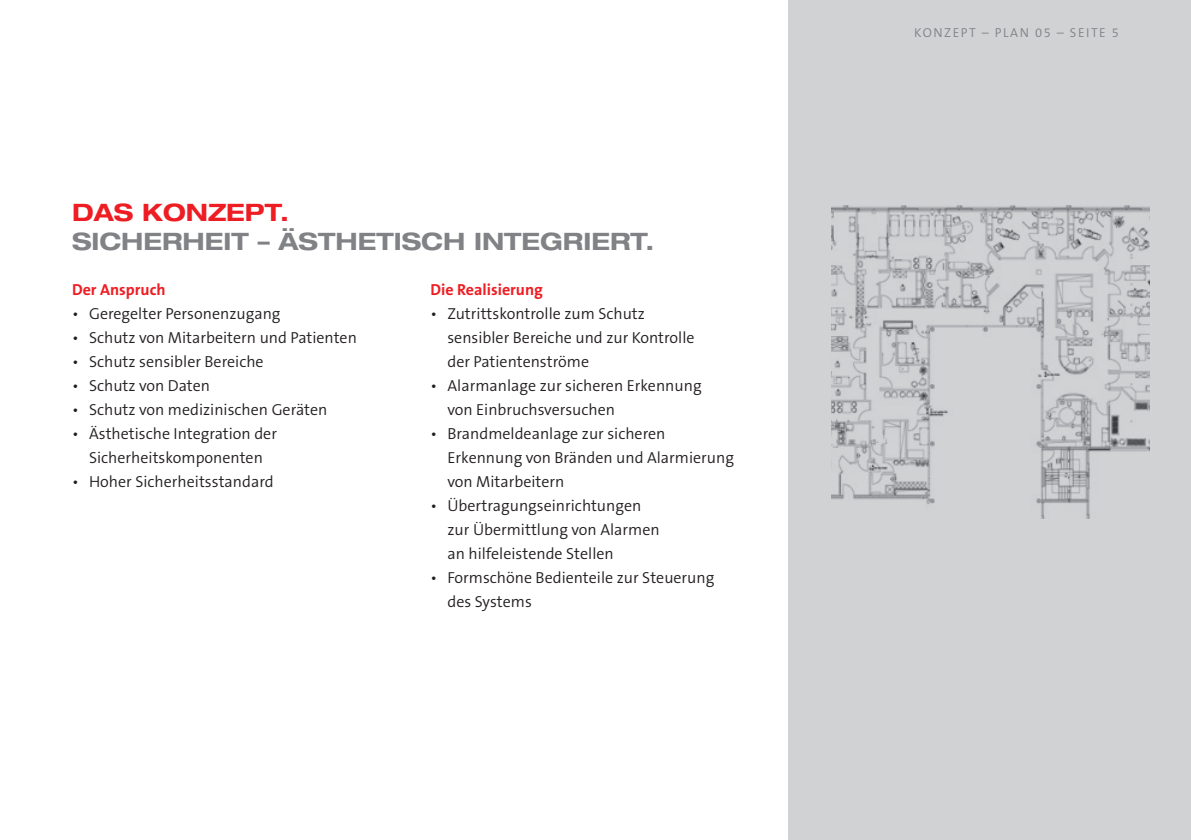
<style>
.page{position:relative;width:1191px;height:840px;background:#fff}
.page>*{position:absolute;margin:0;border:0;box-sizing:border-box;transform-origin:0 0}
.Headline{font:700 expanded 24px "Helvetica Neue LT Pro";color:#808285}
.Headline-2{font:700 expanded 24px "Helvetica Neue LT Pro";color:#ee1d23}
.Copy{font:300 16px/24px "The Sans B4";color:#231f20}
.Copy-2{font:700 16px "The Sans B7";color:#ee1d23}
.Copy-3{font:300 13px "The Sans B4";letter-spacing:.12em;color:#808285}
</style>
<div class="page">
<div style="left:789px;top:0;width:402px;height:839px;background:#d1d2d4"></div>
<img style="left:831px;top:205px;width:319px;height:313px">
<p class="Headline-2" style="left:72px;top:198px;width:218px">DAS KONZEPT.</p>
<p class="Headline" style="left:72px;top:226px;width:584px">SICHERHEIT – ÄSTHETISCH INTEGRIERT.</p>
<p class="Copy-2" style="left:72px;top:281px;width:95px">Der Anspruch</p>
<p class="Copy" style="left:72px;top:302px;width:210px">• Geregelter Personenzugang</p>
<p class="Copy" style="left:72px;top:326px;width:286px">• Schutz von Mitarbeitern und Patienten</p>
<p class="Copy" style="left:72px;top:350px;width:193px">• Schutz sensibler Bereiche</p>
<p class="Copy" style="left:72px;top:374px;width:140px">• Schutz von Daten</p>
<p class="Copy" style="left:72px;top:398px;width:257px">• Schutz von medizinischen Geräten</p>
<p class="Copy" style="left:72px;top:422px;width:206px">• Ästhetische Integration der</p>
<p class="Copy" style="left:89px;top:446px;width:175px">Sicherheitskomponenten</p>
<p class="Copy" style="left:72px;top:470px;width:203px">• Hoher Sicherheitsstandard</p>
<p class="Copy-2" style="left:430px;top:281px;width:114px">Die Realisierung</p>
<p class="Copy" style="left:430px;top:302px;width:216px">• Zutrittskontrolle zum Schutz</p>
<p class="Copy" style="left:447px;top:326px;width:249px">sensibler Bereiche und zur Kontrolle</p>
<p class="Copy" style="left:447px;top:350px;width:143px">der Patientenströme</p>
<p class="Copy" style="left:430px;top:374px;width:273px">• Alarmanlage zur sicheren Erkennung</p>
<p class="Copy" style="left:447px;top:398px;width:169px">von Einbruchsversuchen</p>
<p class="Copy" style="left:430px;top:422px;width:236px">• Brandmeldeanlage zur sicheren</p>
<p class="Copy" style="left:447px;top:446px;width:288px">Erkennung von Bränden und Alarmierung von Mitarbeitern</p>
<p class="Copy" style="left:430px;top:494px;width:212px">• Übertragungseinrichtungen</p>
<p class="Copy" style="left:447px;top:518px;width:214px">zur Übermittlung von Alarmen</p>
<p class="Copy" style="left:447px;top:542px;width:168px">an hilfeleistende Stellen</p>
<p class="Copy" style="left:430px;top:566px;width:285px">• Formschöne Bedienteile zur Steuerung</p>
<p class="Copy" style="left:447px;top:590px;width:86px">des Systems</p>
<p class="Copy-3" style="left:914px;top:26px;width:206px">KONZEPT – PLAN 05 – SEITE 5</p>
</div>
